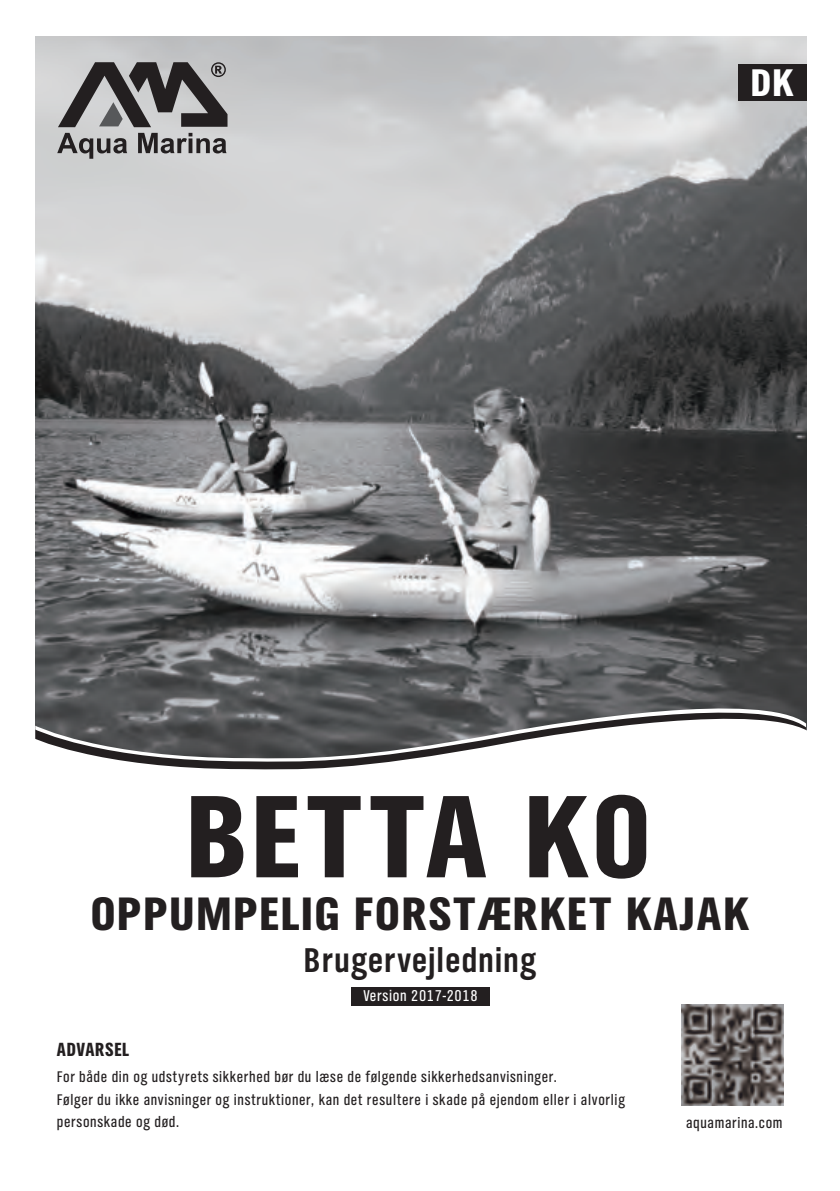
<style>
.page{position:relative;width:840px;height:1191px;background:#fff}
.page>*{position:absolute;margin:0;border:0;box-sizing:border-box;transform-origin:0 0}
.t1{font:121.8px "TV Nord EF Black Con";letter-spacing:.045em;color:#231f20}
.t2{font:48.6px "TV Nord EF Black Con";letter-spacing:.04em;color:#231f20}
.t3{font:40px "TV Nord EF Black Con";color:#fff}
.t4{font:35.6px "TV Nord EF Bold Con";letter-spacing:.04em;color:#231f20}
.t5{font:19.8px "TV Nord EF Black Con";letter-spacing:.04em;color:#231f20;scale:.91 1}
.t6{font:16.2px "TV Nord EF Regular Con";letter-spacing:.04em;color:#fff}
.t7{font:16px/22px "TV Nord EF Regular Con";letter-spacing:.04em;color:#231f20}
</style>
<div class="page">
<div style="left:351px;top:987px;width:138px;height:18px;background:#231f20"></div>
<img style="left:35px;top:36px;width:770px;height:654px">
<svg style="left:35px;top:690px;width:770px;height:4px;background:#5b5c5e"></svg>
<svg style="left:35px;top:694px;width:770px;height:6px;background:#5d5e60"></svg>
<svg style="left:35px;top:700px;width:772px;height:70px"></svg>
<img style="left:681px;top:1004px;width:101px;height:102px">
<svg style="left:57px;top:133px;width:70px;height:26px;background:#949394"></svg>
<svg style="left:138px;top:133px;width:88px;height:20px;background:#818081"></svg>
<svg style="left:58px;top:62px;width:169px;height:65px;background:#797879"></svg>
<div style="left:737px;top:64px;width:68px;height:37px;background:#231f20"></div>
<h3 class="t3" style="left:750px;top:59px;width:44px">DK</h3>
<h1 class="t1" style="left:186px;top:765px;width:465px">BETTA K0</h1>
<h2 class="t2" style="left:91px;top:885px;width:659px">OPPUMPELIG FORSTÆRKET KAJAK</h2>
<h3 class="t4" style="left:304px;top:939px;width:233px">Brugervejledning</h3>
<p class="t5" style="left:57px;top:1038px;width:81px">ADVARSEL</p>
<p class="t6" style="left:363px;top:987px;width:116px">Version 2017-2018</p>
<p class="t7" style="left:57px;top:1066px;width:569px">For både din og udstyrets sikkerhed bør du læse de følgende sikkerhedsanvisninger.<br>Følger du ikke anvisninger og instruktioner, kan det resultere i skade på ejendom eller i alvorlig personskade og død.</p>
<p class="t7" style="left:685px;top:1112px;width:98px">aquamarina.com</p>
</div>
